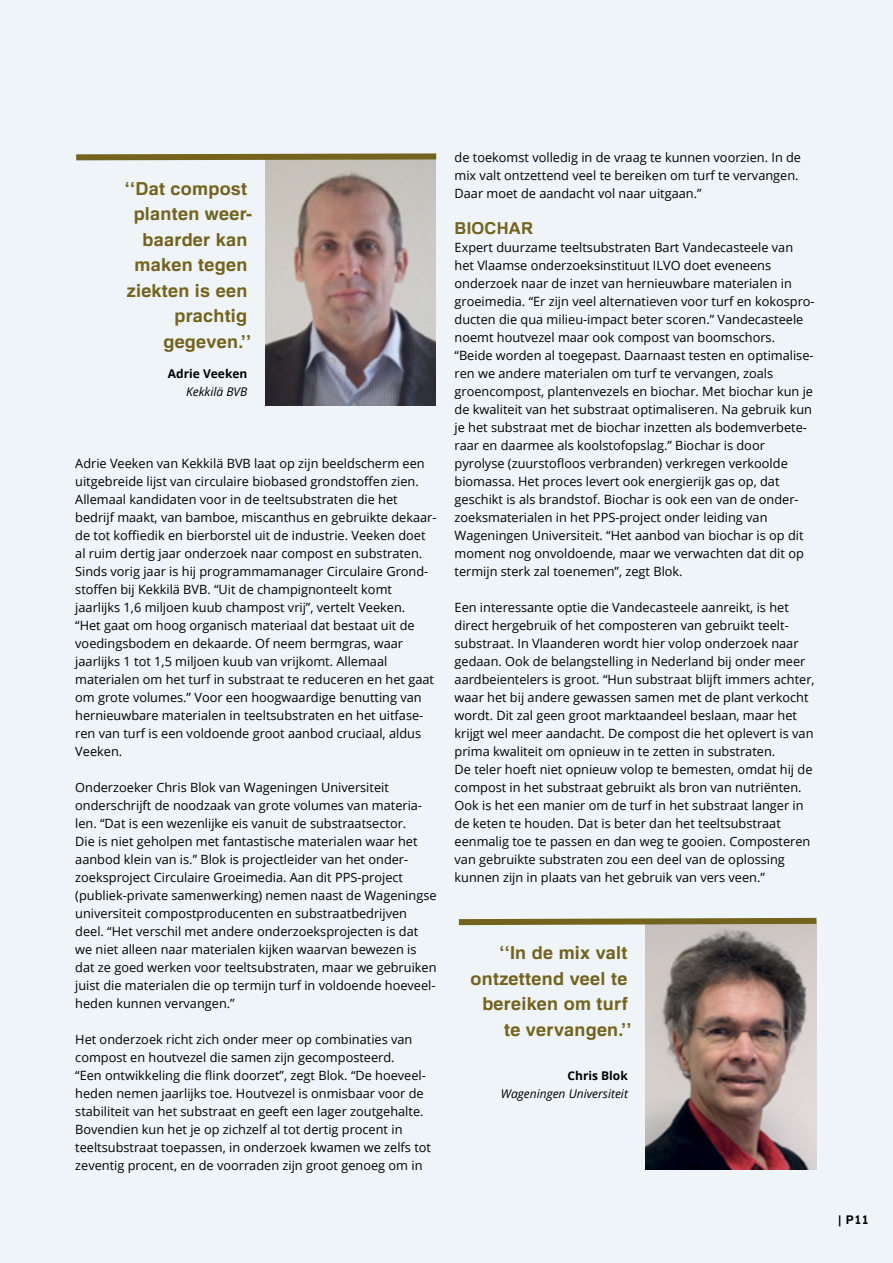
<style>
.page{position:relative;width:893px;height:1263px;background:#eef4f8}
.page>*{position:absolute;margin:0;border:0;box-sizing:border-box;transform-origin:0 0}
.t1{font:700 18px/25.5px "Familiar Pro";letter-spacing:.015em;color:#73631d;text-align:right}
.t2{font:700 16.5px "Familiar Pro";letter-spacing:.015em;color:#73631d}
.t3{font:12.75px/18px "Open Sans";color:#000}
.t4{font:italic 12px "Open Sans";color:#000}
.t5{font:700 12px "Open Sans";color:#000}
.t6{font:700 12px "Familiar Pro";color:#000}
</style>
<div class="page">
<img style="left:266px;top:163px;width:170px;height:242px">
<svg style="left:76px;top:153px;width:361px;height:10px"></svg>
<img style="left:646px;top:928px;width:170px;height:241px">
<svg style="left:458px;top:917px;width:359px;height:11px"></svg>
<h1 class="t1" style="left:125px;top:175px;width:129px">‘‘Dat compost planten weer&shy;baarder kan maken tegen ziekten is een prachtig gegeven.’’</h1>
<p class="t5" style="left:168px;top:365px;width:81px">Adrie Veeken</p>
<p class="t4" style="left:186px;top:383px;width:63px">Kekkilä BVB</p>
<p class="t3" style="left:75px;top:454px;width:363px">Adrie Veeken van Kekkilä BVB laat op zijn beeldscherm een uitgebreide lijst van circulaire biobased grondstoffen zien.<br>Allemaal kandidaten voor in de teeltsubstraten die het bedrijf maakt, van bamboe, miscanthus en gebruikte dekaar&shy;de tot koffiedik en bierborstel uit de industrie. Veeken doet al ruim dertig jaar onderzoek naar compost en substraten.<br>Sinds vorig jaar is hij programmamanager Circulaire Grond&shy;stoffen bij Kekkilä BVB. “Uit de champignonteelt komt jaarlijks 1,6 miljoen kuub champost vrij”, vertelt Veeken.<br>“Het gaat om hoog organisch materiaal dat bestaat uit de voedingsbodem en dekaarde. Of neem bermgras, waar jaarlijks 1 tot 1,5 miljoen kuub van vrijkomt. Allemaal materialen om het turf in substraat te reduceren en het gaat om grote volumes.” Voor een hoogwaardige benutting van hernieuwbare materialen in teeltsubstraten en het uitfase&shy;ren van turf is een voldoende groot aanbod cruciaal, aldus Veeken.</p>
<p class="t3" style="left:75px;top:778px;width:363px">Onderzoeker Chris Blok van Wageningen Universiteit onderschrijft de noodzaak van grote volumes van materia&shy;len. “Dat is een wezenlijke eis vanuit de substraatsector.<br>Die is niet geholpen met fantastische materialen waar het aanbod klein van is.” Blok is projectleider van het onder&shy;zoeksproject Circulaire Groeimedia. Aan dit PPS-project (publiek-private samenwerking) nemen naast de Wageningse universiteit compostproducenten en substraatbedrijven deel. “Het verschil met andere onderzoeksprojecten is dat we niet alleen naar materialen kijken waarvan bewezen is dat ze goed werken voor teeltsubstraten, maar we gebruiken juist die materialen die op termijn turf in voldoende hoeveel&shy;heden kunnen vervangen.”</p>
<p class="t3" style="left:75px;top:1030px;width:357px">Het onderzoek richt zich onder meer op combinaties van compost en houtvezel die samen zijn gecomposteerd.<br>“Een ontwikkeling die flink doorzet”, zegt Blok. “De hoeveel&shy;heden nemen jaarlijks toe. Houtvezel is onmisbaar voor de stabiliteit van het substraat en geeft een lager zoutgehalte.<br>Bovendien kun het je op zichzelf al tot dertig procent in teeltsubstraat toepassen, in onderzoek kwamen we zelfs tot zeventig procent, en de voorraden zijn groot genoeg om in</p>
<p class="t3" style="left:455px;top:148px;width:348px">de toekomst volledig in de vraag te kunnen voorzien. In de mix valt ontzettend veel te bereiken om turf te vervangen.<br>Daar moet de aandacht vol naar uitgaan.”</p>
<p class="t2" style="left:455px;top:218px;width:80px">BIOCHAR</p>
<p class="t3" style="left:455px;top:238px;width:362px">Expert duurzame teeltsubstraten Bart Vandecasteele van het Vlaamse onderzoeksinstituut ILVO doet eveneens onderzoek naar de inzet van hernieuwbare materialen in groeimedia. “Er zijn veel alternatieven voor turf en kokospro&shy;ducten die qua milieu-impact beter scoren.” Vandecasteele noemt houtvezel maar ook compost van boomschors. “Beide worden al toegepast. Daarnaast testen en optimalise&shy;ren we andere materialen om turf te vervangen, zoals groencompost, plantenvezels en biochar. Met biochar kun je de kwaliteit van het substraat optimaliseren. Na gebruik kun je het substraat met de biochar inzetten als bodemverbete&shy;raar en daarmee als koolstofopslag.” Biochar is door pyrolyse (zuurstofloos verbranden) verkregen verkoolde biomassa. Het proces levert ook energierijk gas op, dat geschikt is als brandstof. Biochar is ook een van de onder&shy;zoeksmaterialen in het PPS-project onder leiding van Wageningen Universiteit. “Het aanbod van biochar is op dit moment nog onvoldoende, maar we verwachten dat dit op termijn sterk zal toenemen”, zegt Blok.</p>
<p class="t3" style="left:455px;top:598px;width:362px">Een interessante optie die Vandecasteele aanreikt, is het direct hergebruik of het composteren van gebruikt teelt&shy;substraat. In Vlaanderen wordt hier volop onderzoek naar gedaan. Ook de belangstelling in Nederland bij onder meer aardbeientelers is groot. “Hun substraat blijft immers achter, waar het bij andere gewassen samen met de plant verkocht wordt. Dit zal geen groot marktaandeel beslaan, maar het krijgt wel meer aandacht. De compost die het oplevert is van prima kwaliteit om opnieuw in te zetten in substraten.<br>De teler hoeft niet opnieuw volop te bemesten, omdat hij de compost in het substraat gebruikt als bron van nutriënten.<br>Ook is het een manier om de turf in het substraat langer in de keten te houden. Dat is beter dan het teeltsubstraat eenmalig toe te passen en dan weg te gooien. Composteren van gebruikte substraten zou een deel van de oplossing kunnen zijn in plaats van het gebruik van vers veen.”</p>
<h1 class="t1" style="left:470px;top:939px;width:162px">‘‘In de mix valt ontzettend veel te bereiken om turf te vervangen.’’</h1>
<p class="t5" style="left:567px;top:1067px;width:62px">Chris Blok</p>
<p class="t4" style="left:501px;top:1085px;width:129px">Wageningen Universiteit</p>
<p class="t6" style="left:838px;top:1212px;width:32px">| P11</p>
</div>
